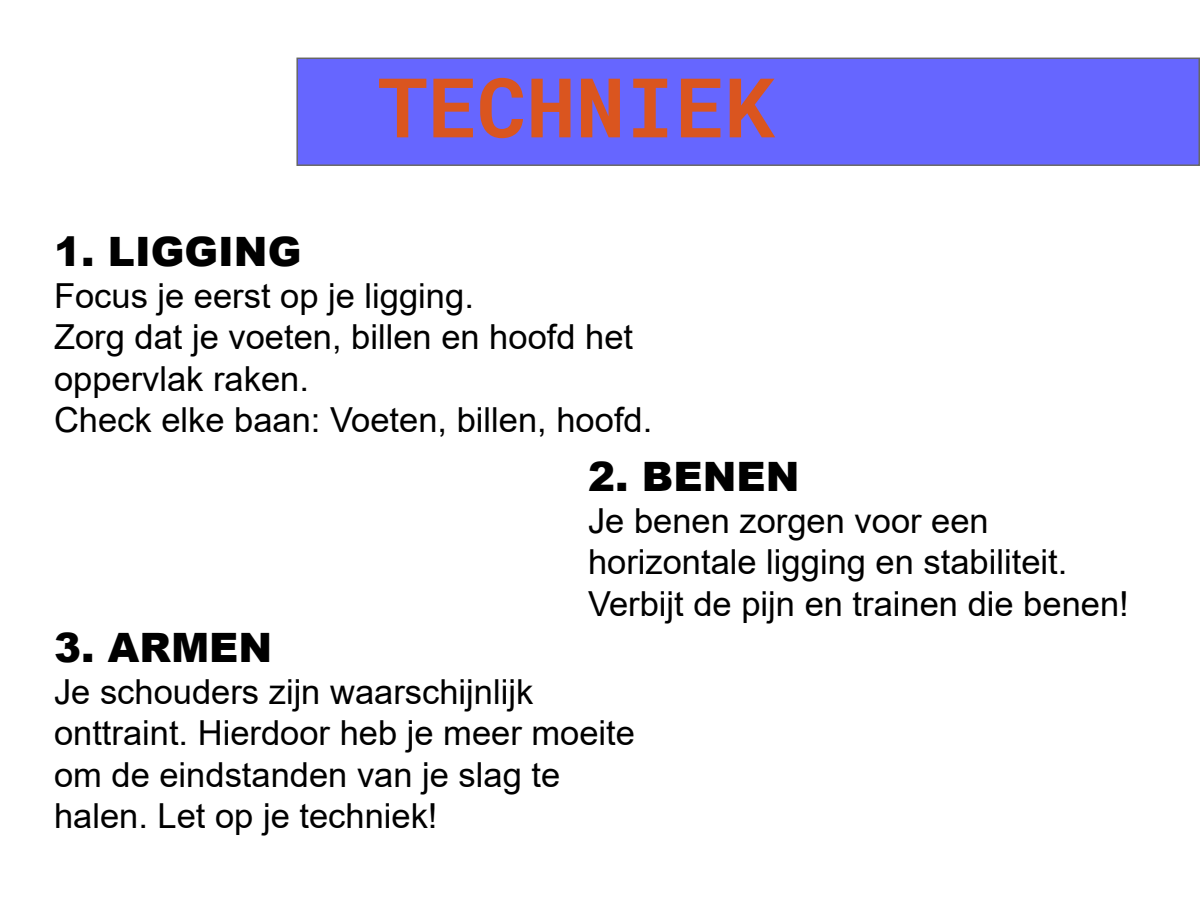
<style>
.page{position:relative;width:1200px;height:900px;background:#fff}
.page>*{position:absolute;margin:0;border:0;box-sizing:border-box;transform-origin:0 0}
.t1{font:700 82.5px "Roboto Mono";color:#da551f}
.t2{font:900 40.5px "Arial";color:#000}
.t3{font:34.5px/41.4px "Arial";color:#000}
</style>
<div class="page">
<div style="left:297px;top:58px;width:902px;height:107px;background:#66f"></div>
<p class="t1" style="left:378px;top:50px;width:397px">TECHNIEK</p>
<p class="t2" style="left:54px;top:223px;width:249px">1. LIGGING</p>
<p class="t3" style="left:54px;top:275px;width:421px">Focus je eerst op je ligging.</p>
<p class="t3" style="left:54px;top:316px;width:581px">Zorg dat je voeten, billen en hoofd het</p>
<p class="t3" style="left:54px;top:358px;width:600px">oppervlak raken.<br>Check elke baan: Voeten, billen, hoofd.</p>
<p class="t2" style="left:588px;top:448px;width:213px">2. BENEN</p>
<p class="t3" style="left:588px;top:500px;width:402px">Je benen zorgen voor een</p>
<p class="t3" style="left:588px;top:541px;width:481px">horizontale ligging en stabiliteit.</p>
<p class="t3" style="left:588px;top:583px;width:542px">Verbijt de pijn en trainen die benen!</p>
<p class="t2" style="left:54px;top:619px;width:220px">3. ARMEN</p>
<p class="t3" style="left:54px;top:671px;width:481px">Je schouders zijn waarschijnlijk</p>
<p class="t3" style="left:54px;top:712px;width:582px">onttraint. Hierdoor heb je meer moeite om de eindstanden van je slag te</p>
<p class="t3" style="left:54px;top:795px;width:385px">halen. Let op je techniek!</p>
</div>
